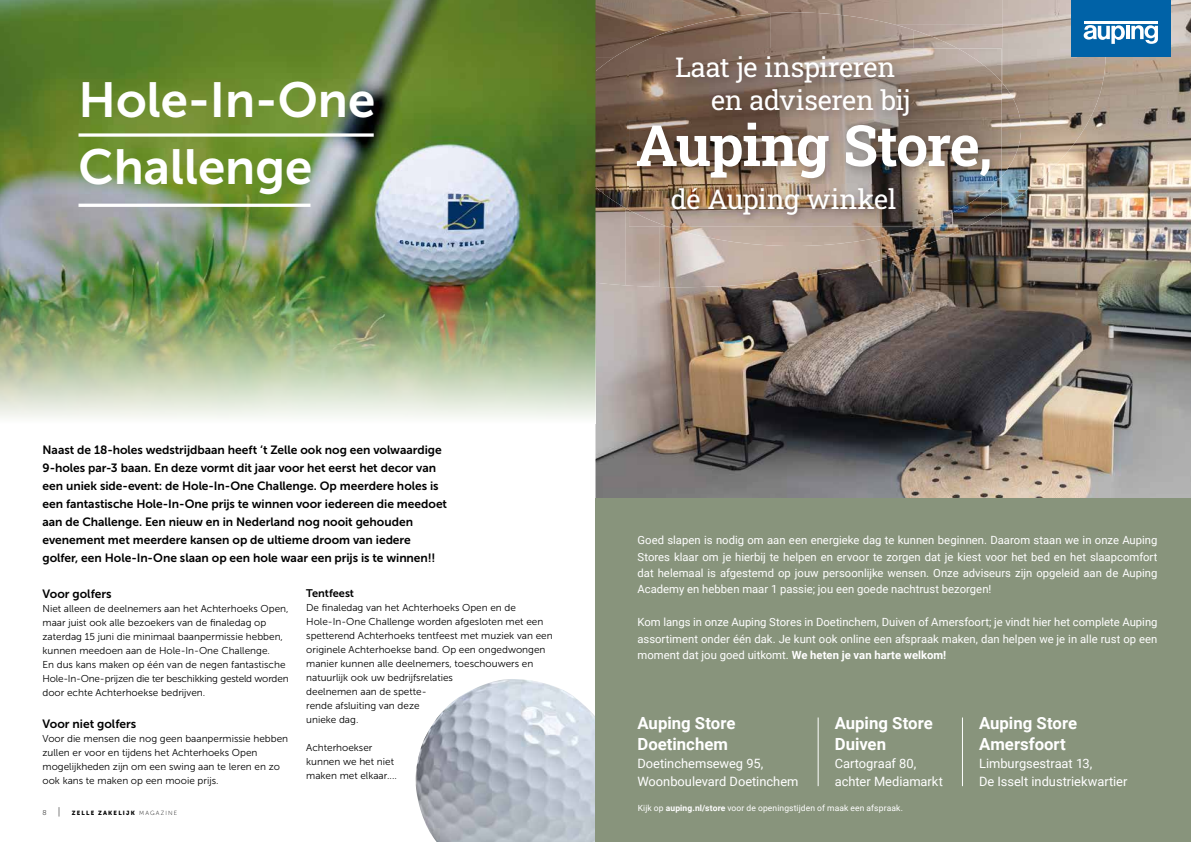
<style>
.page{position:relative;width:1191px;height:842px;background:#fff}
.page>*{position:absolute;margin:0;border:0;box-sizing:border-box;transform-origin:0 0}
.t1{font:700 56.9px "Roboto Slab";letter-spacing:-.02em;color:#fff}
.t2{font:49.2px/66.4px "Museo Sans 700";color:#fff}
.t3{font:27.3px/32.7px "Roboto Slab";letter-spacing:-.01em;color:#fff}
.t4{font:700 16.7px/20.6px "Roboto";color:#fff}
.t5{font:12.9px/18px "Roboto";color:#fff}
.t6{font:12px/18px "Museo Sans 700";color:#000}
.t7{font:11.3px/16.4px "Roboto";letter-spacing:.005em;color:#fff;text-align:justify}
.t8{font:11px "Museo Sans 700";color:#000}
.t9{font:10px/14px "Museo Sans 300";color:#000}
.t10{font:8.5px "Roboto";letter-spacing:.015em;color:#fff}
.t11{font:6px "Museo Sans 900";letter-spacing:.2em;color:#000}
.s1{font-family:"Museo Sans 100";font-size:7px}
.s2{font-family:"Museo Sans 100";font-size:10px}
.s3{font-family:"Museo Sans 100"}
.s4{font-weight:700}
</style>
<div class="page">
<img style="left:415px;top:679px;width:180px;height:163px">
<img style="left:0;top:0;width:595px;height:286px">
<svg style="left:78px;top:133px;width:296px;height:4px"></svg>
<hr style="left:78px;top:204px;width:232px;height:3px;background:#fff">
<img style="left:595px;top:0;width:596px;height:499px">
<img style="left:595px;top:0;width:99px;height:50px">
<img style="left:694px;top:0;width:308px;height:24px">
<img style="left:1002px;top:0;width:103px;height:90px">
<img style="left:913px;top:24px;width:89px;height:33px">
<svg style="left:1001px;top:57px;width:1px;height:25px"></svg>
<img style="left:1021px;top:90px;width:80px;height:66px">
<img style="left:595px;top:209px;width:30px;height:76px">
<img style="left:1001px;top:156px;width:36px;height:52px">
<img style="left:1036px;top:156px;width:28px;height:26px">
<img style="left:625px;top:209px;width:34px;height:78px">
<img style="left:659px;top:227px;width:138px;height:60px">
<img style="left:796px;top:246px;width:104px;height:32px">
<img style="left:899px;top:227px;width:68px;height:27px">
<img style="left:627px;top:13px;width:143px;height:66px">
<img style="left:770px;top:12px;width:143px;height:37px">
<img style="left:913px;top:30px;width:45px;height:19px">
<img style="left:595px;top:50px;width:32px;height:159px">
<img style="left:627px;top:79px;width:2px;height:131px">
<img style="left:1001px;top:82px;width:20px;height:94px">
<img style="left:668px;top:227px;width:250px;height:19px">
<div style="left:595px;top:499px;width:596px;height:343px;background:#88947c"></div>
<hr style="left:818px;top:717px;width:1px;height:69px;background:#fff">
<hr style="left:962px;top:717px;width:1px;height:69px;background:#fff">
<img style="left:986px;top:191px;width:15px;height:36px">
<img style="left:629px;top:49px;width:372px;height:71px">
<img style="left:629px;top:120px;width:135px;height:71px">
<img style="left:764px;top:120px;width:136px;height:64px">
<img style="left:900px;top:120px;width:101px;height:71px">
<img style="left:629px;top:191px;width:357px;height:36px">
<img style="left:668px;top:184px;width:235px;height:39px">
<div style="left:1071px;top:0;width:99px;height:57px;background:#0062a7"></div>
<svg style="left:1083px;top:25px;width:75px;height:19px"></svg>
<hr style="left:1084px;top:21px;width:74px;height:3px;background:#fff">
<img style="left:0;top:286px;width:595px;height:132px">
<h2 class="t2" style="left:78px;top:67px;width:298px">Hole-In-One<br>Challenge</h2>
<h3 class="t3" style="left:711px;top:50px;width:201px;text-indent:-36px">Laat je inspireren en adviseren bij</h3>
<h1 class="t1" style="left:636px;top:106px;width:358px">Auping Store,</h1>
<h3 class="t3" style="left:671px;top:182px;width:227px">dé Auping winkel</h3>
<p class="t6" style="left:43px;top:441px;width:406px">Naast de 18-holes wedstrijdbaan heeft ‘t Zelle ook nog een volwaardige 9-holes par-3 baan. En deze vormt dit jaar voor het eerst het decor van een uniek side-event: de Hole-In-One Challenge. Op meerdere holes is een fantastische Hole-In-One prijs te winnen voor iedereen die meedoet aan de Challenge. Een nieuw en in Nederland nog nooit gehouden evenement met meerdere kansen op de ultieme droom van iedere golfer, een Hole-In-One slaan op een hole waar een prijs is te winnen!!</p>
<p class="t6" style="left:43px;top:585px;width:71px">Voor golfers</p>
<p class="t9" style="left:43px;top:602px;width:247px">Niet alleen de deelnemers aan het Achterhoeks Open, maar juist ook alle bezoekers van de finaledag op zaterdag 15 juni die minimaal baanpermissie hebben, kunnen meedoen aan de Hole-In-One Challenge.<br>En dus kans maken op één van de negen fantastische Hole-In-One-prijzen die ter beschikking gesteld worden door echte Achterhoekse bedrijven.</p>
<p class="t6" style="left:43px;top:715px;width:95px">Voor niet golfers</p>
<p class="t9" style="left:43px;top:732px;width:247px">Voor die mensen die nog geen baanpermissie hebben zullen er voor en tijdens het Achterhoeks Open mogelijkheden zijn om een swing aan te leren en zo ook kans te maken op een mooie prijs.</p>
<p class="t11" style="left:43px;top:810px;width:136px"><span class="s1">8</span> <span class="s2">|</span> ZELLE ZAKELIJK <span class="s3">MAGAZINE</span></p>
<p class="t8" style="left:306px;top:587px;width:49px">Tentfeest</p>
<p class="t9" style="left:306px;top:601px;width:248px">De finaledag van het Achterhoeks Open en de Hole-In-One Challenge worden afgesloten met een spetterend Achterhoeks tentfeest met muziek van een originele Achterhoekse band. Op een ongedwongen manier kunnen alle deelnemers, toeschouwers en natuurlijk ook uw bedrijfsrelaties<br>deelnemen aan de spette-<br>rende afsluiting van deze<br>unieke dag.</p>
<p class="t9" style="left:306px;top:741px;width:92px">Achterhoekser kunnen we het niet maken met elkaar....</p>
<p class="t7" style="left:637px;top:531px;width:521px">Goed slapen is nodig om aan een energieke dag te kunnen beginnen. Daarom staan we in onze Auping Stores klaar om je hierbij te helpen en ervoor te zorgen dat je kiest voor het bed en het slaapcomfort dat helemaal is afgestemd op jouw persoonlijke wensen. Onze adviseurs zijn opgeleid aan de Auping Academy en hebben maar 1 passie; jou een goede nachtrust bezorgen!</p>
<p class="t7" style="left:637px;top:613px;width:521px">Kom langs in onze Auping Stores in Doetinchem, Duiven of Amersfoort; je vindt hier het complete Auping assortiment onder één dak. Je kunt ook online een afspraak maken, dan helpen we je in alle rust op een moment dat jou goed uitkomt. <span class="s4">We heten je van harte welkom!</span></p>
<h3 class="t4" style="left:637px;top:713px;width:100px">Auping Store<br>Doetinchem</h3>
<p class="t5" style="left:637px;top:754px;width:162px">Doetinchemseweg 95,<br>Woonboulevard Doetinchem</p>
<p class="t10" style="left:637px;top:802px;width:267px">Kijk op <span class="s4">auping.nl/store</span> voor de openingstijden of maak een afspraak.</p>
<h3 class="t4" style="left:834px;top:713px;width:100px">Auping Store<br>Duiven</h3>
<p class="t5" style="left:834px;top:754px;width:110px">Cartograaf 80, achter Mediamarkt</p>
<h3 class="t4" style="left:979px;top:713px;width:100px">Auping Store<br>Amersfoort</h3>
<p class="t5" style="left:979px;top:754px;width:150px">Limburgsestraat 13,<br>De Isselt industriekwartier</p>
</div>
